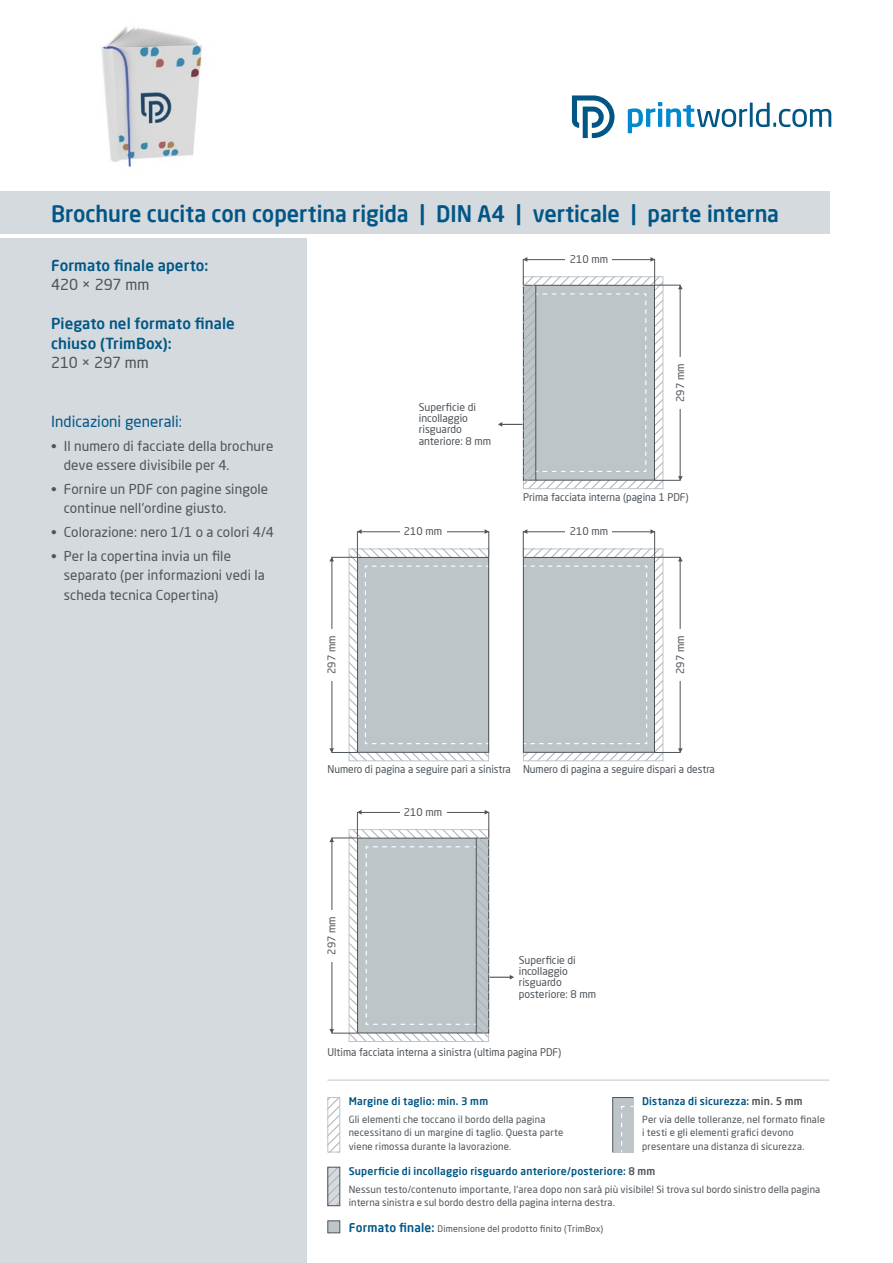
<style>
.page{position:relative;width:893px;height:1263px;background:#fff}
.page>*{position:absolute;margin:0;border:0;box-sizing:border-box;transform-origin:0 0}
.t1{font:500 22.5px "Neo Sans Pro";color:#015685;scale:.96 1}
.t2{font:500 15px/19.5px "Neo Sans Pro";letter-spacing:.005em;color:#015685}
.t3{font:15px "Neo Sans Pro";color:#015685}
.t4{font:15px "Neo Sans Pro";color:#4d545a}
.t5{font:13.5px/19.5px "Neo Sans Pro";letter-spacing:.01em;color:#4d545a}
.t6{font:10.5px/11.2px "Neo Sans Pro";color:#4d545a}
.t7{font:500 10.5px "Neo Sans Pro";letter-spacing:.025em;color:#015685}
.t8{font:9.75px/13.5px "Neo Sans Pro";letter-spacing:.02em;color:#4d545a}
.t9{font:9px "Neo Sans Pro";letter-spacing:.025em;color:#4d545a}
.s1{color:#4d545a}
.s2{font-weight:500;font-size:12px;color:#015685}
</style>
<div class="page">
<div style="left:0;top:238px;width:306px;height:1025px;background:#d4dade"></div>
<div style="left:0;top:191px;width:829px;height:43px;background:#d4dade"></div>
<svg style="left:628px;top:102px;width:203px;height:31px"></svg>
<svg style="left:572px;top:96px;width:42px;height:42px"></svg>
<div style="left:523px;top:259px;width:132px;height:26px;border:1px solid #4d545a"></div>
<div style="left:357px;top:531px;width:132px;height:26px;border:1px solid #4d545a"></div>
<svg style="left:523px;top:257px;width:4px;height:5px"></svg>
<svg style="left:485px;top:529px;width:4px;height:5px"></svg>
<svg style="left:650px;top:257px;width:5px;height:5px"></svg>
<svg style="left:357px;top:529px;width:5px;height:5px"></svg>
<svg style="left:678px;top:285px;width:5px;height:4px"></svg>
<svg style="left:329px;top:557px;width:5px;height:4px"></svg>
<svg style="left:678px;top:476px;width:5px;height:4px"></svg>
<svg style="left:329px;top:748px;width:5px;height:5px"></svg>
<div style="left:566px;top:255px;width:46px;height:9px;background:#fff"></div>
<div style="left:400px;top:527px;width:46px;height:9px;background:#fff"></div>
<svg style="left:349px;top:549px;width:140px;height:213px;background:#c4cacd"></svg>
<svg style="left:498px;top:277px;width:165px;height:213px"></svg>
<svg style="left:349px;top:830px;width:165px;height:212px"></svg>
<hr style="left:535px;top:285px;width:1px;height:195px;background:#4d545a">
<hr style="left:476px;top:838px;width:1px;height:195px;background:#4d545a">
<svg style="left:523px;top:549px;width:140px;height:213px;background:#c2c9cc"></svg>
<div style="left:523px;top:531px;width:132px;height:26px;border:1px solid #4d545a"></div>
<svg style="left:523px;top:529px;width:4px;height:5px"></svg>
<svg style="left:650px;top:529px;width:5px;height:5px"></svg>
<svg style="left:678px;top:557px;width:5px;height:4px"></svg>
<svg style="left:678px;top:748px;width:5px;height:5px"></svg>
<div style="left:566px;top:527px;width:46px;height:9px;background:#fff"></div>
<div style="left:357px;top:812px;width:132px;height:26px;border:1px solid #4d545a"></div>
<svg style="left:485px;top:810px;width:4px;height:4px"></svg>
<svg style="left:357px;top:810px;width:5px;height:4px"></svg>
<svg style="left:329px;top:838px;width:5px;height:4px"></svg>
<svg style="left:329px;top:1029px;width:5px;height:4px"></svg>
<div style="left:400px;top:808px;width:46px;height:8px;background:#fff"></div>
<img style="left:101px;top:26px;width:101px;height:141px">
<hr style="left:327px;top:1079px;width:502px;height:2px;background:#d4dade">
<svg style="left:329px;top:1099px;width:9px;height:51px"></svg>
<div style="left:327px;top:1097px;width:13px;height:55px;border:1px solid #bec5c9"></div>
<div style="left:327px;top:1220px;width:13px;height:13px;background:#bec5c9;border:1px solid #4d545a"></div>
<svg style="left:612px;top:1097px;width:22px;height:56px"></svg>
<svg style="left:329px;top:1169px;width:9px;height:35px"></svg>
<div style="left:327px;top:1167px;width:13px;height:39px;border:1px solid #4d545a"></div>
<h1 class="t1" style="left:51px;top:200px;width:760px">Brochure cucita con copertina rigida | DIN A4 | verticale | parte interna</h1>
<h2 class="t2" style="left:51px;top:255px;width:159px">Formato finale aperto:</h2>
<h2 class="t4" style="left:51px;top:276px;width:100px">420 × 297 mm</h2>
<h2 class="t2" style="left:51px;top:314px;width:185px">Piegato nel formato finale chiuso (TrimBox):</h2>
<h2 class="t4" style="left:51px;top:354px;width:99px">210 × 297 mm</h2>
<h2 class="t3" style="left:51px;top:412px;width:133px">Indicazioni generali:</h2>
<h3 class="t5" style="left:64px;top:436px;width:211px;text-indent:-13px">• Il numero di facciate della brochure deve essere divisibile per 4.</h3>
<h3 class="t5" style="left:64px;top:479px;width:206px;text-indent:-13px">• Fornire un PDF con pagine singole continue nell'ordine giusto.</h3>
<h3 class="t5" style="left:51px;top:522px;width:224px">• Colorazione: nero 1/1 o a colori 4/4</h3>
<h3 class="t5" style="left:64px;top:546px;width:202px;text-indent:-13px">• Per la copertina invia un file separato (per informazioni vedi la scheda tecnica Copertina)</h3>
<p class="t6" style="left:326px;top:674px;width:40px;rotate:-90deg">297 mm</p>
<p class="t6" style="left:570px;top:254px;width:40px">210 mm</p>
<p class="t6" style="left:419px;top:401px;width:74px">Superficie di incollaggio risguardo anteriore: 8 mm</p>
<p class="t6" style="left:404px;top:526px;width:40px">210 mm</p>
<p class="t6" style="left:674px;top:402px;width:40px;rotate:-90deg">297 mm</p>
<p class="t6" style="left:523px;top:492px;width:167px">Prima facciata interna (pagina 1 PDF)</p>
<p class="t6" style="left:570px;top:526px;width:40px">210 mm</p>
<p class="t6" style="left:674px;top:674px;width:40px;rotate:-90deg">297 mm</p>
<p class="t6" style="left:327px;top:764px;width:389px">Numero di pagina a seguire pari a sinistra Numero di pagina a seguire dispari a destra</p>
<p class="t6" style="left:326px;top:955px;width:40px;rotate:-90deg">297 mm</p>
<p class="t6" style="left:404px;top:806px;width:40px">210 mm</p>
<p class="t6" style="left:519px;top:954px;width:79px">Superficie di incollaggio risguardo posteriore: 8 mm</p>
<p class="t6" style="left:327px;top:1046px;width:235px">Ultima facciata interna a sinistra (ultima pagina PDF)</p>
<p class="t7" style="left:349px;top:1095px;width:141px">Margine di taglio: min. 3 mm</p>
<p class="t8" style="left:349px;top:1112px;width:216px">Gli elementi che toccano il bordo della pagina necessitano di un margine di taglio. Questa parte viene rimossa durante la lavorazione.</p>
<p class="t7" style="left:642px;top:1095px;width:162px">Distanza di sicurezza: <span class="s1">min. 5 mm</span></p>
<p class="t8" style="left:642px;top:1112px;width:184px">Per via delle tolleranze, nel formato finale i testi e gli elementi grafici devono presentare una distanza di sicurezza.</p>
<p class="t7" style="left:349px;top:1164px;width:308px">Superficie di incollaggio risguardo anteriore/posteriore: <span class="s1">8 mm</span></p>
<p class="t8" style="left:349px;top:1182px;width:473px">Nessun testo/contenuto importante, l'area dopo non sarà più visibile! Si trova sul bordo sinistro della pagina interna sinistra e sul bordo destro della pagina interna destra.</p>
<p class="t9" style="left:349px;top:1223px;width:256px"><span class="s2">Formato finale:</span> Dimensione del prodotto finito (TrimBox)</p>
</div>
